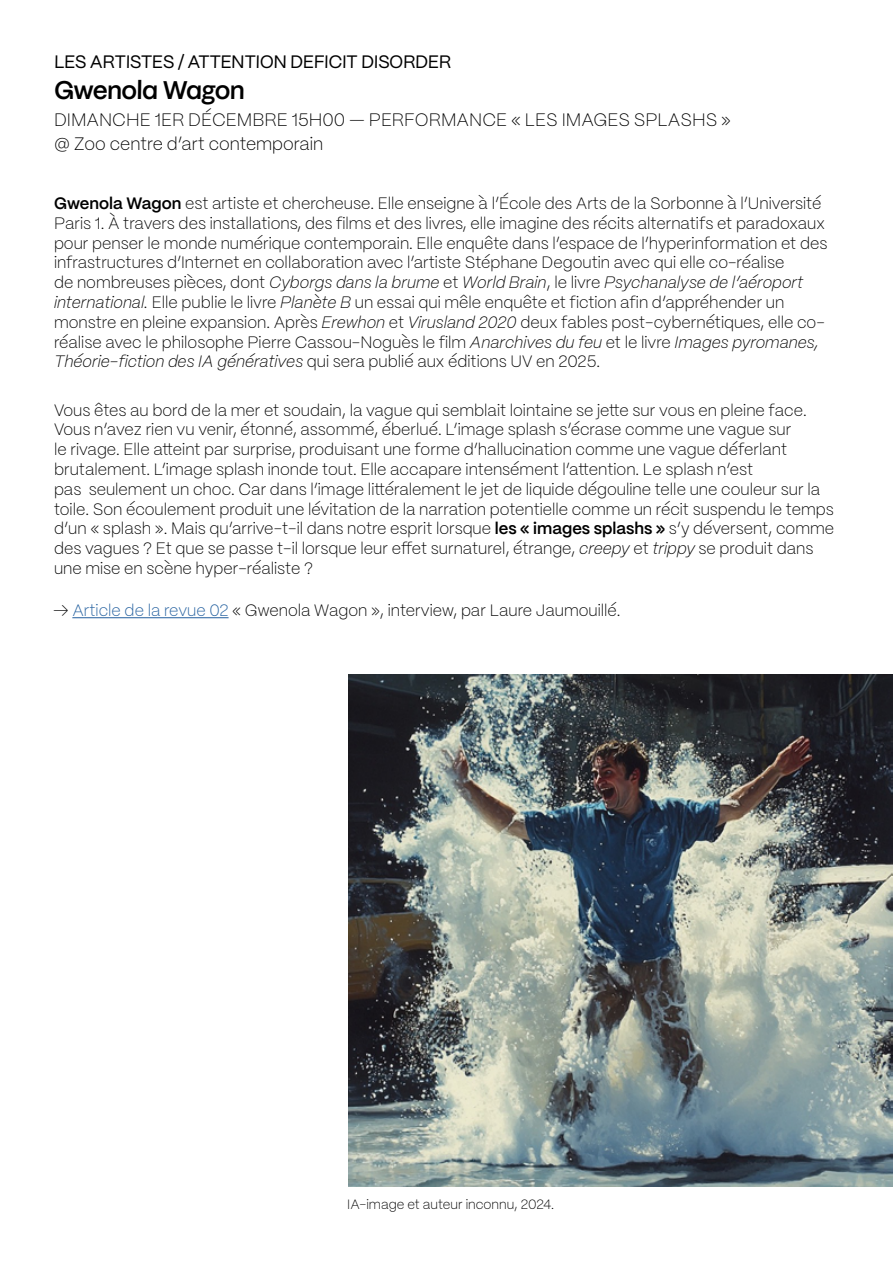
<style>
.page{position:relative;width:893px;height:1263px;background:#fff}
.page>*{position:absolute;margin:0;border:0;box-sizing:border-box;transform-origin:0 0}
.t1{font:600 25.5px "PP Mori";color:#000}
.t2{font:200 18px/24px "PP Mori";color:#000}
.t3{font:18px "PP Mori";color:#000}
.t4{font:200 16.5px/19.8px "PP Mori";color:#000}
.t5{font:200 13.5px "PP Mori";color:#000}
.s1{font-weight:600}
.s2{font-style:italic}
.s3{color:#215e9e}
</style>
<div class="page">
<img style="left:349px;top:674px;width:544px;height:512px">
<hr style="left:72px;top:617px;width:157px;height:1px;background:#215e9e">
<p class="t3" style="left:54px;top:46px;width:399px">LES ARTISTES / ATTENTION DEFICIT DISORDER</p>
<h1 class="t1" style="left:54px;top:68px;width:193px">Gwenola Wagon</h1>
<p class="t2" style="left:54px;top:107px;width:678px">DIMANCHE 1ER DÉCEMBRE 15H00 — PERFORMANCE « LES IMAGES SPLASHS » @ Zoo centre d’art contemporain</p>
<p class="t4" style="left:54px;top:192px;width:775px"><span class="s1">Gwenola Wagon</span> est artiste et chercheuse. Elle enseigne à l’École des Arts de la Sorbonne à l’Université Paris 1. À travers des installations, des films et des livres, elle imagine des récits alternatifs et paradoxaux pour penser le monde numérique contemporain. Elle enquête dans l’espace de l’hyperinformation et des infrastructures d’Internet en collaboration avec l’artiste Stéphane Degoutin avec qui elle co-réalise<br>de nombreuses pièces, dont <span class="s2">Cyborgs dans la brume</span> et <span class="s2">World Brain</span>, le livre <span class="s2">Psychanalyse de l’aéroport international.</span> Elle publie le livre <span class="s2">Planète B</span> un essai qui mêle enquête et fiction afin d’appréhender un monstre en pleine expansion. Après <span class="s2">Erewhon</span> et <span class="s2">Virusland 2020</span> deux fables post-cybernétiques, elle co&shy;réalise avec le philosophe Pierre Cassou-Noguès le film <span class="s2">Anarchives du feu</span> et le livre <span class="s2">Images pyromanes, Théorie-fiction des IA génératives</span> qui sera publié aux éditions UV en 2025.</p>
<p class="t4" style="left:54px;top:399px;width:782px">Vous êtes au bord de la mer et soudain, la vague qui semblait lointaine se jette sur vous en pleine face.<br>Vous n’avez rien vu venir, étonné, assommé, éberlué. L’image splash s’écrase comme une vague sur<br>le rivage. Elle atteint par surprise, produisant une forme d’hallucination comme une vague déferlant brutalement. L’image splash inonde tout. Elle accapare intensément l’attention. Le splash n’est<br>pas seulement un choc. Car dans l’image littéralement le jet de liquide dégouline telle une couleur sur la toile. Son écoulement produit une lévitation de la narration potentielle comme un récit suspendu le temps d’un « splash ». Mais qu’arrive-t-il dans notre esprit lorsque <span class="s1">les « images splashs »</span> s’y déversent, comme des vagues ? Et que se passe t-il lorsque leur effet surnaturel, étrange, <span class="s2">creepy</span> et <span class="s2">trippy</span> se produit dans une mise en scène hyper-réaliste ?</p>
<p class="t4" style="left:53px;top:599px;width:569px">→ <span class="s3">Article de la revue 02</span> « Gwenola Wagon », interview, par Laure Jaumouillé.</p>
<p class="t5" style="left:347px;top:1193px;width:209px">IA-image et auteur inconnu, 2024.</p>
</div>
